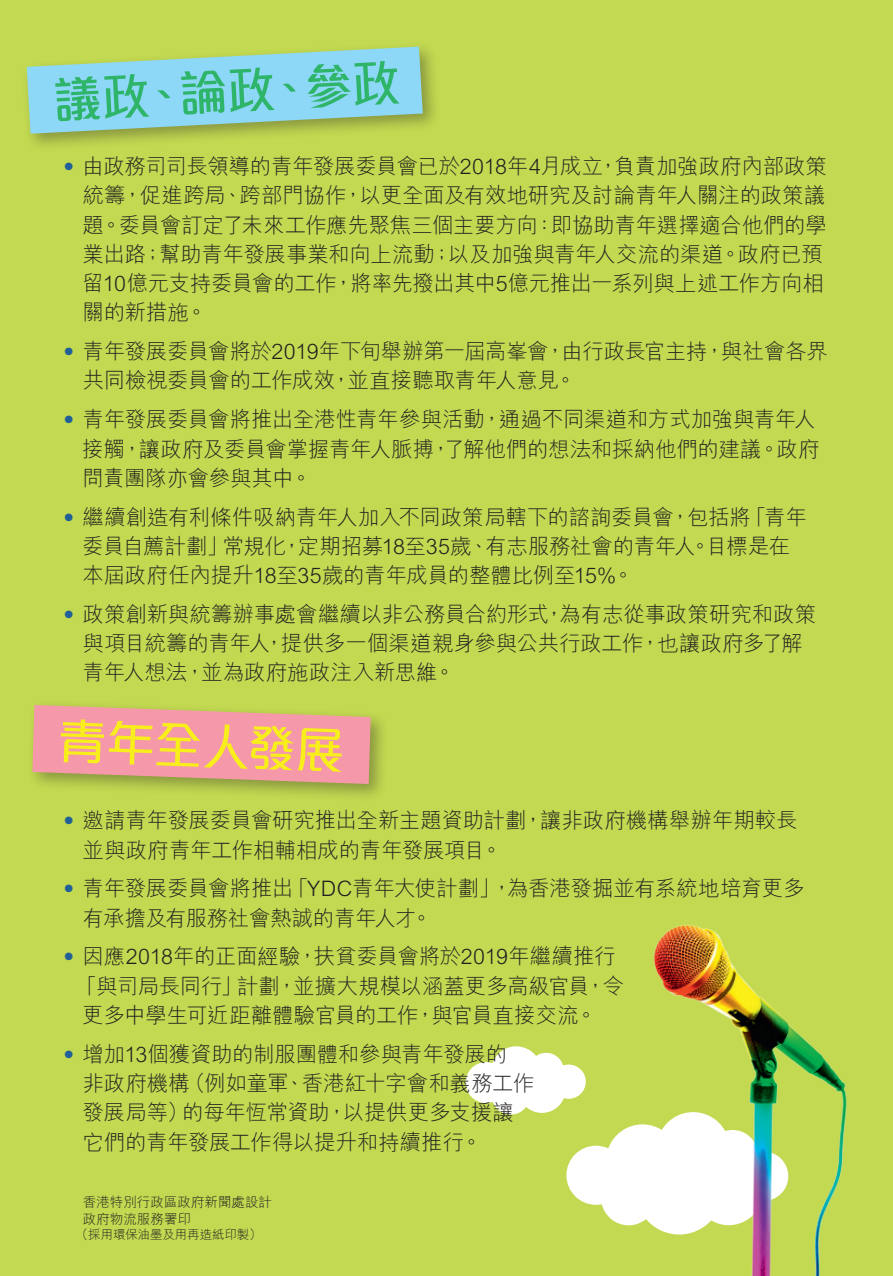
<style>
.page{position:relative;width:893px;height:1276px;background:#c2d951}
.page>*{position:absolute;margin:0;border:0;box-sizing:border-box;transform-origin:0 0}
.t1{font:500 49.5px "M Elle HK";color:#2fb569}
.t2{font:500 49.5px "M Elle HK";color:#f7ee1c}
.t3{font:300 21.38px/29.2px "M Hei HK";letter-spacing:-.005em;color:#231f20}
.t4{font:300 13.5px/16.2px "M Hei HK";color:#231f20}
.t5{font:300 12.38px "M Hei HK";color:#231f20}
.s1{font-family:"Helvetica Neue LT Std";color:#206097}
</style>
<div class="page">
<svg style="left:466px;top:1046px;width:115px;height:155px"></svg>
<img style="left:581px;top:924px;width:266px;height:352px">
<div style="left:22px;top:41px;width:419px;height:111px;background:#231f20;opacity:.35"></div>
<svg style="left:27px;top:47px;width:396px;height:87px;background:#95d3ce"></svg>
<div style="left:27px;top:700px;width:362px;height:102px;background:#231f20;opacity:.35"></div>
<svg style="left:32px;top:705px;width:339px;height:79px;background:#e99e9a"></svg>
<h1 class="t1" style="left:51px;top:76px;width:350px;rotate:-3deg">議政、論政、參政</h1>
<p class="t3" style="left:83px;top:151px;width:746px;text-indent:-19px"><span class="s1">•</span> 由政務司司長領導的青年發展委員會已於2018年4月成立，負責加強政府內部政策統籌，促進跨局、跨部門協作，以更全面及有效地研究及討論青年人關注的政策議題。委員會訂定了未來工作應先聚焦三個主要方向：即協助青年選擇適合他們的學業出路；幫助青年發展事業和向上流動；以及加強與青年人交流的渠道。政府已預留10億元支持委員會的工作，將率先撥出其中5億元推出一系列與上述工作方向相關的新措施。</p>
<p class="t3" style="left:83px;top:336px;width:747px;text-indent:-19px"><span class="s1">•</span> 青年發展委員會將於2019年下旬舉辦第一屆高峯會，由行政長官主持，與社會各界共同檢視委員會的工作成效，並直接聽取青年人意見。</p>
<p class="t3" style="left:83px;top:404px;width:739px;text-indent:-19px"><span class="s1">•</span> 青年發展委員會將推出全港性青年參與活動，通過不同渠道和方式加強與青年人接觸，讓政府及委員會掌握青年人脈搏，了解他們的想法和採納他們的建議。政府問責團隊亦會參與其中。</p>
<p class="t3" style="left:83px;top:502px;width:726px;text-indent:-19px"><span class="s1">•</span> 繼續創造有利條件吸納青年人加入不同政策局轄下的諮詢委員會，包括將「青年委員自薦計劃」常規化，定期招募18至35歲、有志服務社會的青年人。目標是在本屆政府任內提升18至35歲的青年成員的整體比例至15%。</p>
<p class="t3" style="left:83px;top:599px;width:735px;text-indent:-19px"><span class="s1">•</span> 政策創新與統籌辦事處會繼續以非公務員合約形式，為有志從事政策研究和政策與項目統籌的青年人，提供多一個渠道親身參與公共行政工作，也讓政府多了解青年人想法，並為政府施政注入新思維。</p>
<h1 class="t2" style="left:58px;top:716px;width:289px;rotate:2deg">青年全人發展</h1>
<p class="t3" style="left:83px;top:805px;width:716px;text-indent:-19px"><span class="s1">•</span> 邀請青年發展委員會研究推出全新主題資助計劃，讓非政府機構舉辦年期較長並與政府青年工作相輔相成的青年發展項目。</p>
<p class="t3" style="left:83px;top:873px;width:724px;text-indent:-19px"><span class="s1">•</span> 青年發展委員會將推出「YDC青年大使計劃」，為香港發掘並有系統地培育更多有承擔及有服務社會熱誠的青年人才。</p>
<p class="t3" style="left:63px;top:941px;width:562px;text-align:center"><span class="s1">•</span> 因應2018年的正面經驗，扶貧委員會將於2019年繼續推行「與司局長同行」計劃，並擴大規模以涵蓋更多高級官員，令更多中學生可近距離體驗官員的工作，與官員直接交流。</p>
<p class="t3" style="left:83px;top:1039px;width:453px;text-indent:-19px"><span class="s1">•</span> 增加13個獲資助的制服團體和參與青年發展的<br>非政府機構（例如童軍、香港紅十字會和義務工作發展局等）的每年恆常資助，以提供更多支援讓它們的青年發展工作得以提升和持續推行。</p>
<p class="t4" style="left:83px;top:1194px;width:190px">香港特別行政區政府新聞處設計政府物流服務署印</p>
<p class="t5" style="left:76px;top:1227px;width:187px">（採用環保油墨及用再造紙印製）</p>
</div>
